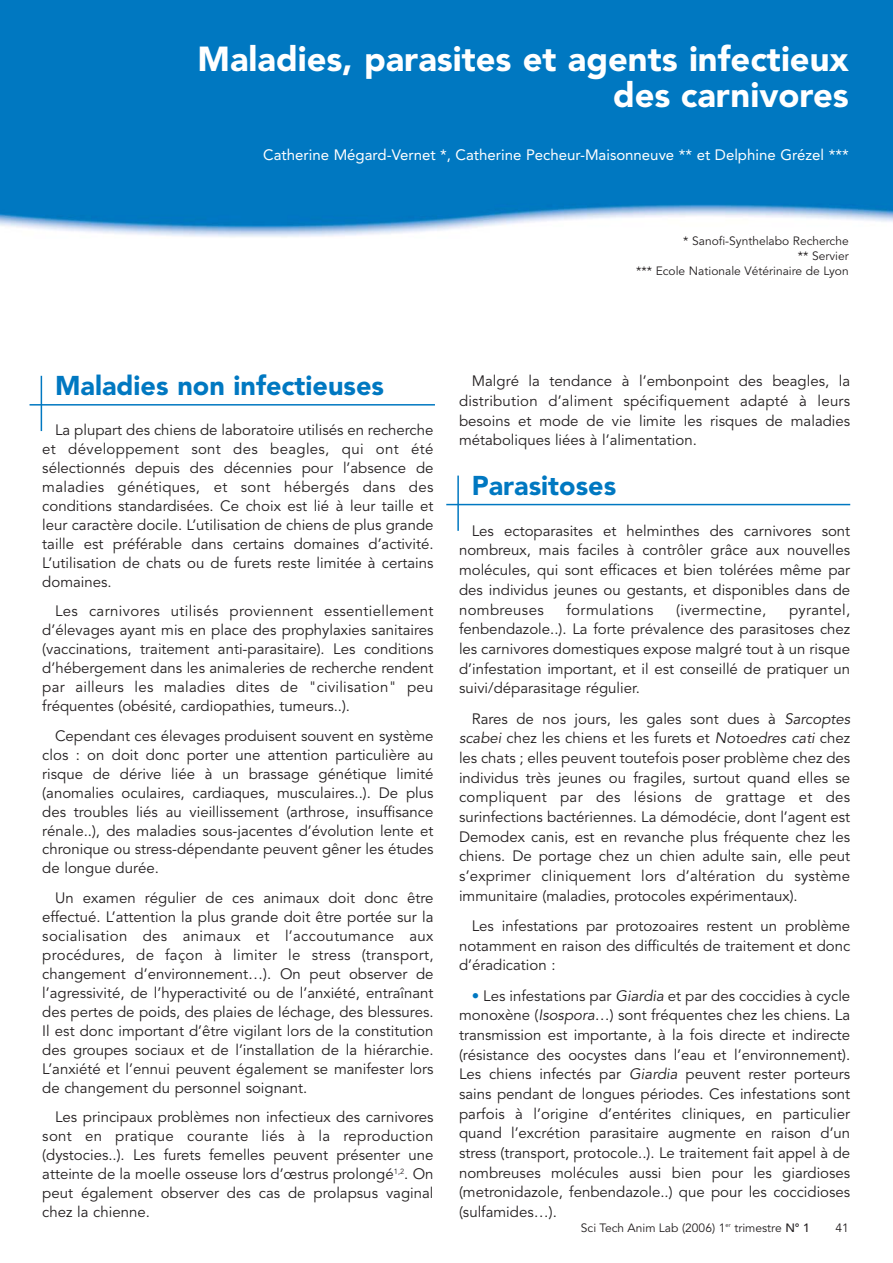
<style>
.page{position:relative;width:893px;height:1263px;background:#fff}
.page>*{position:absolute;margin:0;border:0;box-sizing:border-box;transform-origin:0 0}
.t1{font:900 34.5px/35.8px "Avenir";color:#fff;text-align:right}
.t2{font:900 27px "Avenir";color:#0078c1}
.t3{font:15px/18.9px "Avenir";color:#231f20;text-align:justify}
.t4{font:15px "Avenir";color:#fff}
.t5{font:15px "Avenir";letter-spacing:.02em;color:#231f20}
.t6{font:12px/15px "Avenir";color:#231f20;text-align:right}
.s1{color:#0078c1}
.s2{font-weight:500}
</style>
<div class="page">
<img style="left:0;top:1px;width:893px;height:236px">
<hr style="left:41px;top:376px;width:1px;height:55px;background:#0078c1">
<hr style="left:30px;top:404px;width:405px;height:2px;background:#0078c1">
<hr style="left:457px;top:476px;width:2px;height:55px;background:#0078c1">
<hr style="left:446px;top:504px;width:404px;height:1px;background:#0078c1">
<h1 class="t1" style="left:198px;top:44px;width:653px">Maladies, parasites et agents infectieux des carnivores</h1>
<p class="t4" style="left:263px;top:148px;width:587px">Catherine Mégard-Vernet *, Catherine Pecheur-Maisonneuve ** et Delphine Grézel ***</p>
<p class="t6" style="left:636px;top:235px;width:214px">* Sanofi-Synthelabo Recherche<br>** Servier<br>*** Ecole Nationale Vétérinaire de Lyon</p>
<h2 class="t2" style="left:55px;top:375px;width:331px">Maladies non infectieuses</h2>
<p class="t3" style="left:42px;top:422px;width:393px;text-indent:13px">La plupart des chiens de laboratoire utilisés en recherche et développement sont des beagles, qui ont été sélectionnés depuis des décennies pour l’absence de maladies génétiques, et sont hébergés dans des conditions standardisées. Ce choix est lié à leur taille et leur caractère docile. L’utilisation de chiens de plus grande taille est préférable dans certains domaines d’activité.<br>L’utilisation de chats ou de furets reste limitée à certains domaines.</p>
<p class="t3" style="left:42px;top:603px;width:393px;text-indent:13px">Les carnivores utilisés proviennent essentiellement d’élevages ayant mis en place des prophylaxies sanitaires (vaccinations, traitement anti-parasitaire). Les conditions d’hébergement dans les animaleries de recherche rendent par ailleurs les maladies dites de "civilisation" peu fréquentes (obésité, cardiopathies, tumeurs..).</p>
<p class="t3" style="left:42px;top:728px;width:393px;text-indent:13px">Cependant ces élevages produisent souvent en système clos : on doit donc porter une attention particulière au risque de dérive liée à un brassage génétique limité (anomalies oculaires, cardiaques, musculaires..). De plus des troubles liés au vieillissement (arthrose, insuffisance rénale..), des maladies sous-jacentes d’évolution lente et chronique ou stress-dépendante peuvent gêner les études de longue durée.</p>
<p class="t3" style="left:42px;top:890px;width:393px;text-indent:13px">Un examen régulier de ces animaux doit donc être effectué. L’attention la plus grande doit être portée sur la socialisation des animaux et l’accoutumance aux procédures, de façon à limiter le stress (transport, changement d’environnement…). On peut observer de l’agressivité, de l’hyperactivité ou de l’anxiété, entraînant des pertes de poids, des plaies de léchage, des blessures.<br>Il est donc important d’être vigilant lors de la constitution des groupes sociaux et de l’installation de la hiérarchie.<br>L’anxiété et l’ennui peuvent également se manifester lors de changement du personnel soignant.</p>
<p class="t3" style="left:42px;top:1109px;width:393px;text-indent:13px">Les principaux problèmes non infectieux des carnivores sont en pratique courante liés à la reproduction (dystocies..). Les furets femelles peuvent présenter une atteinte de la moelle osseuse lors d’œstrus prolongé<sup>1,2</sup>. On peut également observer des cas de prolapsus vaginal chez la chienne.</p>
<p class="t3" style="left:459px;top:373px;width:393px;line-height:19.6px;text-indent:13px">Malgré la tendance à l’embonpoint des beagles, la distribution d’aliment spécifiquement adapté à leurs besoins et mode de vie limite les risques de maladies métaboliques liées à l’alimentation.</p>
<h2 class="t2" style="left:472px;top:475px;width:146px">Parasitoses</h2>
<p class="t3" style="left:459px;top:522px;width:393px;line-height:19.6px;text-indent:13px">Les ectoparasites et helminthes des carnivores sont nombreux, mais faciles à contrôler grâce aux nouvelles molécules, qui sont efficaces et bien tolérées même par des individus jeunes ou gestants, et disponibles dans de nombreuses</p>
<p class="t5" style="left:566px;top:603px;width:88px">formulations</p>
<p class="t5" style="left:676px;top:603px;width:92px">(ivermectine,</p>
<p class="t3" style="left:459px;top:601px;width:393px;line-height:19.6px;text-indent:330px">pyrantel, fenbendazole..). La forte prévalence des parasitoses chez les carnivores domestiques expose malgré tout à un risque d’infestation important, et il est conseillé de pratiquer un suivi/déparasitage régulier.</p>
<p class="t3" style="left:459px;top:710px;width:395px;line-height:19.6px;text-align:left;text-indent:13px">Rares de nos jours, les gales sont dues à Sarcoptes scabei chez les chiens et les furets et Notoedres cati chez les chats ; elles peuvent toutefois poser problème chez des individus très jeunes ou fragiles, surtout quand elles se compliquent par des lésions de grattage et des surinfections bactériennes. La démodécie, dont l’agent est Demodex canis, est en revanche plus fréquente chez les chiens. De portage chez un chien adulte sain, elle peut s’exprimer cliniquement lors d’altération du système immunitaire (maladies, protocoles expérimentaux).</p>
<p class="t3" style="left:459px;top:917px;width:393px;line-height:19.6px;text-indent:13px">Les infestations par protozoaires restent un problème notamment en raison des difficultés de traitement et donc d’éradication :</p>
<p class="t3" style="left:459px;top:987px;width:393px;line-height:19.6px;text-indent:13px"><span class="s1">•</span> Les infestations par Giardia et par des coccidies à cycle monoxène (Isospora…) sont fréquentes chez les chiens. La transmission est importante, à la fois directe et indirecte (résistance des oocystes dans l’eau et l’environnement).<br>Les chiens infectés par Giardia peuvent rester porteurs sains pendant de longues périodes. Ces infestations sont parfois à l’origine d’entérites cliniques, en particulier quand l’excrétion parasitaire augmente en raison d’un stress (transport, protocole..). Le traitement fait appel à de nombreuses molécules aussi bien pour les giardioses (metronidazole, fenbendazole..) que pour les coccidioses (sulfamides…).</p>
<p class="t6" style="left:581px;top:1221px;width:230px">Sci Tech Anim Lab (2006) 1<sup>er</sup> trimestre <span class="s2">N° 1</span></p>
<p class="t6" style="left:835px;top:1221px;width:15px">41</p>
</div>
